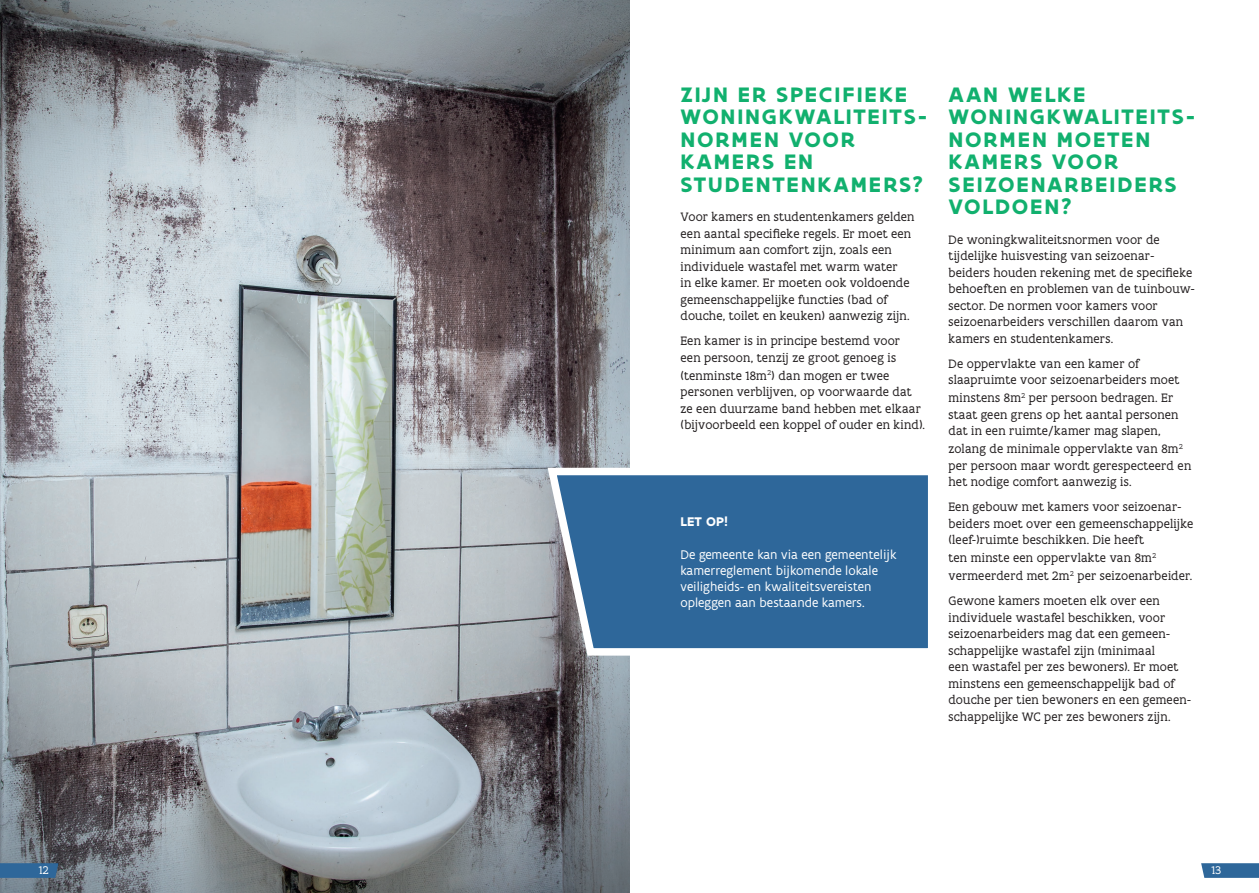
<style>
.page{position:relative;width:1259px;height:893px;background:#fff}
.page>*{position:absolute;margin:0;border:0;box-sizing:border-box;transform-origin:0 0}
.t1{font:700 22.5px/22.5px "Flanders Art Sans";letter-spacing:.08em;color:#11b06e}
.t2{font:13.5px/16.2px "Flanders Art Sans";color:#fff}
.t3{font:700 13.5px "Flanders Art Sans";color:#fff}
.t4{font:13.2px/16.5px "Flanders Art Serif";letter-spacing:.015em;color:#231f20}
.t5{font:12px "Flanders Art Serif";color:#fff}
</style>
<div class="page">
<img style="left:0;top:0;width:629px;height:893px">
<svg style="left:543px;top:464px;width:385px;height:195px"></svg>
<div style="left:680px;top:516px;width:228px;height:91px;background:#2e679a"></div>
<svg style="left:0;top:863px;width:58px;height:15px"></svg>
<svg style="left:1201px;top:863px;width:58px;height:15px"></svg>
<h1 class="t1" style="left:680px;top:84px;width:248px">ZIJN ER SPECIFIEKE<br>WONINGKWALITEITS-<br>NORMEN VOOR<br>KAMERS EN<br>STUDENTENKAMERS?</h1>
<p class="t4" style="left:680px;top:209px;width:235px">Voor kamers en studentenkamers gelden een aantal specifieke regels. Er moet een minimum aan comfort zijn, zoals een individuele wastafel met warm water<br>in elke kamer. Er moeten ook voldoende gemeenschappelijke functies (bad of douche, toilet en keuken) aanwezig zijn.</p>
<p class="t4" style="left:680px;top:333px;width:221px">Een kamer is in principe bestemd voor een persoon, tenzij ze groot genoeg is</p>
<p class="t4" style="left:680px;top:367px;width:246px">(tenminste 18m<sup>2</sup>) dan mogen er twee personen verblijven, op voorwaarde dat ze een duurzame band hebben met elkaar (bijvoorbeeld een koppel of ouder en kind).</p>
<p class="t3" style="left:680px;top:513px;width:49px">LET OP!</p>
<p class="t2" style="left:680px;top:546px;width:217px">De gemeente kan via een gemeentelijk kamerreglement bijkomende lokale veiligheids- en kwaliteitsvereisten opleggen aan bestaande kamers.</p>
<h1 class="t1" style="left:948px;top:84px;width:248px">AAN WELKE<br>WONINGKWALITEITS-<br>NORMEN MOETEN<br>KAMERS VOOR<br>SEIZOENARBEIDERS<br>VOLDOEN?</h1>
<p class="t4" style="left:948px;top:231px;width:248px">De woningkwaliteitsnormen voor de tijdelijke huisvesting van seizoenar&shy;beiders houden rekening met de specifieke behoeften en problemen van de tuinbouw&shy;sector. De normen voor kamers voor seizoenarbeiders verschillen daarom van kamers en studentenkamers.</p>
<p class="t4" style="left:948px;top:355px;width:232px">De oppervlakte van een kamer of slaapruimte voor seizoenarbeiders moet</p>
<p class="t4" style="left:948px;top:390px;width:231px">minstens 8m<sup>2</sup> per persoon bedragen. Er staat geen grens op het aantal personen dat in een ruimte/kamer mag slapen,</p>
<p class="t4" style="left:948px;top:441px;width:244px">zolang de minimale oppervlakte van 8m<sup>2 </sup>per persoon maar wordt gerespecteerd en het nodige comfort aanwezig is.</p>
<p class="t4" style="left:948px;top:499px;width:246px">Een gebouw met kamers voor seizoenar&shy;beiders moet over een gemeenschappelijke (leef-)ruimte beschikken. Die heeft</p>
<p class="t4" style="left:948px;top:549px;width:245px;line-height:18px">ten minste een oppervlakte van 8m<sup>2 </sup>vermeerderd met 2m<sup>2</sup> per seizoenarbeider.</p>
<p class="t4" style="left:948px;top:593px;width:244px">Gewone kamers moeten elk over een individuele wastafel beschikken, voor seizoenarbeiders mag dat een gemeen&shy;schappelijke wastafel zijn (minimaal<br>een wastafel per zes bewoners). Er moet minstens een gemeenschappelijk bad of douche per tien bewoners en een gemeen&shy;schappelijke WC per zes bewoners zijn.</p>
<p class="t5" style="left:39px;top:863px;width:11px">12</p>
<p class="t5" style="left:1211px;top:863px;width:11px">13</p>
</div>
